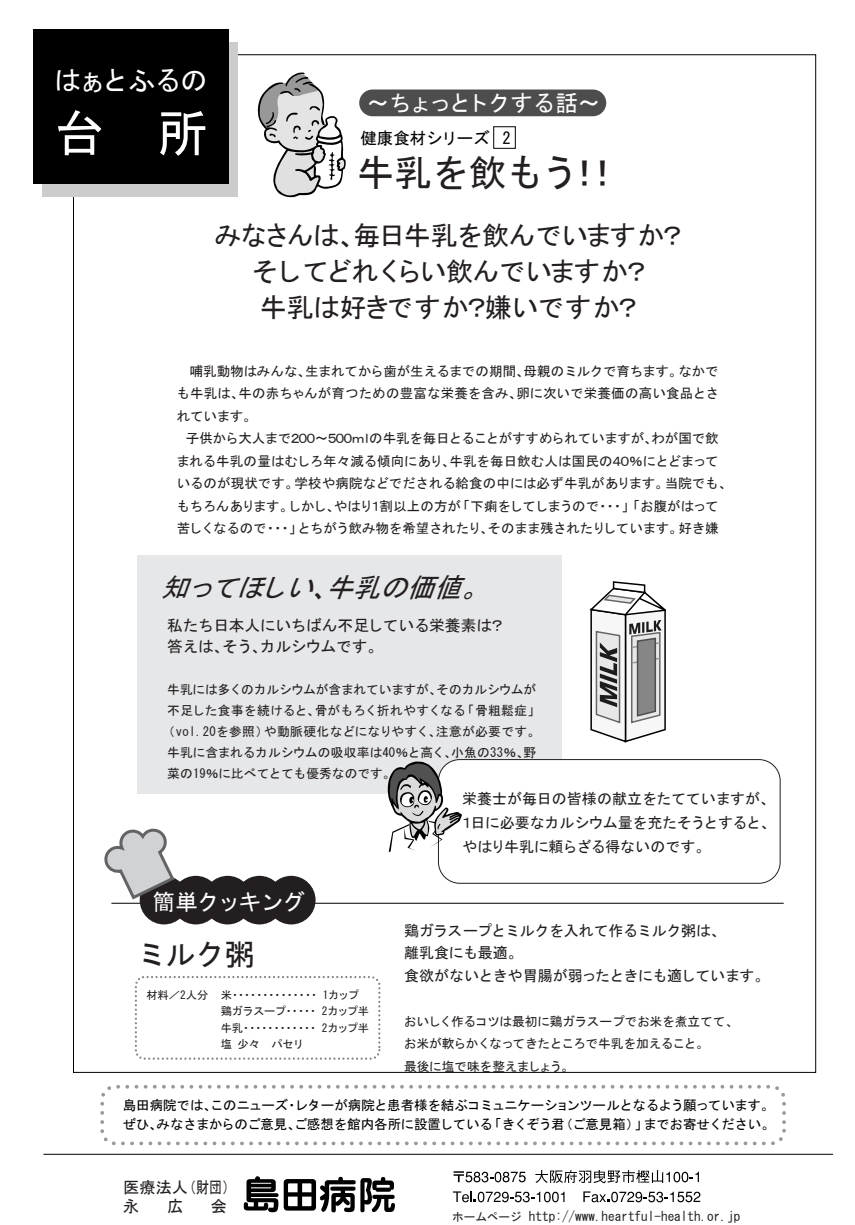
<style>
.page{position:relative;width:855px;height:1225px;background:#fff}
.page>*{position:absolute;margin:0;border:0;box-sizing:border-box;transform-origin:0 0}
.t1{font:51.3px "MS Gothic";color:#fff}
.t2{font:37.5px "MS Gothic";letter-spacing:-.01em;color:#231f20}
.t3{font:30px "MS Gothic";color:#231f20}
.t4{font:27px/36px "MS Gothic";letter-spacing:-.03em;color:#231f20;text-align:center}
.t5{font:italic 27px "MS Gothic";color:#231f20}
.t6{font:27px "MS Gothic";letter-spacing:-.03em;color:#fff}
.t7{font:22.5px "MS Gothic";letter-spacing:-.065em;color:#fff}
.t8{font:22.5px "MS Gothic";letter-spacing:-.025em;color:#fff}
.t9{font:16.5px "MS Gothic";color:#000}
.t10{font:16.2px/19.2px "MS Gothic";color:#231f20}
.t11{font:15.75px/21px "MS Gothic";letter-spacing:-.02em;color:#231f20}
.t12{font:15px/22.5px "MS Gothic";letter-spacing:-.02em;color:#231f20}
.t13{font:13.5px/22.5px "MS Gothic";letter-spacing:-.01em;color:#231f20;text-align:justify}
.t14{font:13.5px/19.5px "MS Gothic";letter-spacing:-.02em;color:#000}
.t15{font:13.2px "MS Gothic";color:#231f20}
.t16{font:12.75px/22.5px "MS Gothic";letter-spacing:-.01em;color:#231f20}
.t17{font:12.75px "MS Gothic";letter-spacing:.03em;color:#231f20}
.t18{font:12.75px "MS Gothic";letter-spacing:.015em;color:#231f20}
.t19{font:11.25px/16.5px "MS Gothic";letter-spacing:-.04em;color:#231f20}
.t20{font:11.25px "MS Gothic";letter-spacing:-.02em;color:#231f20}
.s1{font-size:11.55px}
</style>
<div class="page">
<div style="left:137px;top:555px;width:424px;height:239px;background:#e6e7e9"></div>
<hr style="left:111px;top:903px;width:672px;height:1px;background:#000">
<svg style="left:244px;top:1176px;width:34px;height:36px"></svg>
<svg style="left:284px;top:1177px;width:111px;height:35px"></svg>
<svg style="left:453px;top:1171px;width:72px;height:11px"></svg>
<svg style="left:535px;top:1170px;width:164px;height:13px"></svg>
<svg style="left:453px;top:1191px;width:111px;height:11px"></svg>
<svg style="left:583px;top:1191px;width:117px;height:11px"></svg>
<hr style="left:43px;top:1154px;width:789px;height:1px;background:#000">
<div style="left:100px;top:1085px;width:685px;height:60px;border:4px dashed #999;border-radius:13px"></div>
<div style="left:43px;top:42px;width:195px;height:155px;background:#ccc"></div>
<div style="left:33px;top:29px;width:195px;height:155px;background:#000"></div>
<div style="left:359px;top:90px;width:247px;height:26px;background:#4d4d4d;border-radius:13px"></div>
<div style="left:493px;top:126px;width:22px;height:23px;border:1px solid #000"></div>
<div style="left:438px;top:759px;width:342px;height:125px;background:#fff;border:1px solid #231f20;border-radius:21px"></div>
<svg style="left:387px;top:761px;width:75px;height:91px"></svg>
<div style="left:140px;top:876px;width:48px;height:48px;background:#231f20;border-radius:50%"></div>
<div style="left:171px;top:876px;width:49px;height:48px;background:#231f20;border-radius:50%"></div>
<div style="left:203px;top:876px;width:49px;height:48px;background:#231f20;border-radius:50%"></div>
<div style="left:235px;top:876px;width:49px;height:48px;background:#231f20;border-radius:50%"></div>
<div style="left:267px;top:876px;width:48px;height:48px;background:#231f20;border-radius:50%"></div>
<div style="left:135px;top:976px;width:245px;height:84px;background:#fff;border:2px dashed #808285;border-radius:9px"></div>
<svg style="left:104px;top:828px;width:72px;height:73px"></svg>
<svg style="left:589px;top:581px;width:77px;height:162px"></svg>
<svg style="left:257px;top:72px;width:89px;height:126px"></svg>
<h3 class="t6" style="left:54px;top:66px;width:155px">はぁとふるの</h3>
<h1 class="t1" style="left:54px;top:107px;width:155px">台 所</h1>
<h3 class="t7" style="left:367px;top:92px;width:235px">～ちょっとトクする話～</h3>
<p class="t9" style="left:360px;top:130px;width:152px">健康食材シリーズ 2</p>
<h2 class="t2" style="left:357px;top:154px;width:266px">牛乳を飲もう！！</h2>
<h3 class="t4" style="left:215px;top:217px;width:473px">みなさんは、毎日牛乳を飲んでいますか？そしてどれくらい飲んでいますか？<br>牛乳は好きですか？嫌いですか？</h3>
<p class="t13" style="left:176px;top:359px;width:544px;text-indent:13px">哺乳動物はみんな、生まれてから歯が生えるまでの期間、母親のミルクで育ちます。なかでも牛乳は、牛の赤ちゃんが育つための豊富な栄養を含み、卵に次いで栄養価の高い食品とされています。</p>
<p class="t13" style="left:176px;top:427px;width:557px;text-align:left;text-indent:10px">子供から大人まで２００～５００ｍｌの牛乳を毎日とることがすすめられていますが、わが国で飲まれる牛乳の量はむしろ年々減る傾向にあり、牛乳を毎日飲む人は国民の４０％にとどまっているのが現状です。学校や病院などでだされる給食の中には必ず牛乳があります。当院でも、もちろんあります。しかし、やはり１割以上の方が「下痢をしてしまうので・・・」「お腹がはって苦しくなるので・・・」とちがう飲み物を希望されたり、そのまま残されたりしています。好き嫌</p>
<h3 class="t5" style="left:161px;top:574px;width:339px">知ってほしい、牛乳の価値。</h3>
<p class="t11" style="left:167px;top:615px;width:339px">私たち日本人にいちばん不足している栄養素は？答えは、そう、カルシウムです。</p>
<p class="t16" style="left:167px;top:678px;width:370px">牛乳には多くのカルシウムが含まれていますが、そのカルシウムが</p>
<p class="t18" style="left:167px;top:704px;width:375px">不足した食事を続けると、骨がもろく折れやすくなる「骨粗鬆症」</p>
<p class="t17" style="left:162px;top:725px;width:379px">（vol.20を参照）や動脈硬化などになりやすく、注意が必要です。</p>
<p class="t16" style="left:167px;top:741px;width:370px">牛乳に含まれるカルシウムの吸収率は40％と高く、小魚の33％、野</p>
<p class="t16" style="left:167px;top:762px;width:230px">菜の19％に比べてとても優秀なのです。</p>
<h3 class="t8" style="left:153px;top:890px;width:154px">簡単クッキング</h3>
<h3 class="t3" style="left:137px;top:939px;width:120px">ミルク粥</h3>
<p class="t20" style="left:146px;top:989px;width:63px">材料／2人分</p>
<p class="t19" style="left:221px;top:986px;width:150px">米・・・・・・・・・・・・・・ 1カップ鶏ガラスープ・・・・・ 2カップ半牛乳・・・・・・・・・・・・ 2カップ半塩少々 パセリ</p>
<p class="t12" style="left:459px;top:786px;width:318px;line-height:24px;text-align:justify">栄養士が毎日の皆様の献立をたてていますが、１日に必要なカルシウム量を充たそうとすると、やはり牛乳に頼らざる得ないのです。</p>
<p class="t12" style="left:404px;top:919px;width:367px">鶏ガラスープとミルクを入れて作るミルク粥は、<br>離乳食にも最適。<br>食欲がないときや胃腸が弱ったときにも適しています。</p>
<p class="t16" style="left:404px;top:1010px;width:336px">おいしく作るコツは最初に鶏ガラスープでお米を煮立てて、お米が軟らかくなってきたところで牛乳を加えること。<br>最後に塩で味を整えましょう。</p>
<p class="t14" style="left:123px;top:1095px;width:653px">島田病院では、このニューズ・レターが病院と患者様を結ぶコミュニケーションツールとなるよう願っています。ぜひ、みなさまからのご意見、ご感想を館内各所に設置している「きくぞう君（ご意見箱）」までお寄せください。</p>
<p class="t10" style="left:123px;top:1177px;width:114px">医療法人（財団）永</p>
<p class="t10" style="left:167px;top:1196px;width:18px">広</p>
<p class="t10" style="left:211px;top:1196px;width:18px">会</p>
<p class="t15" style="left:452px;top:1209px;width:289px"><span class="s1">ホームページ</span> http://www.heartful-health.or.jp</p>
</div>
